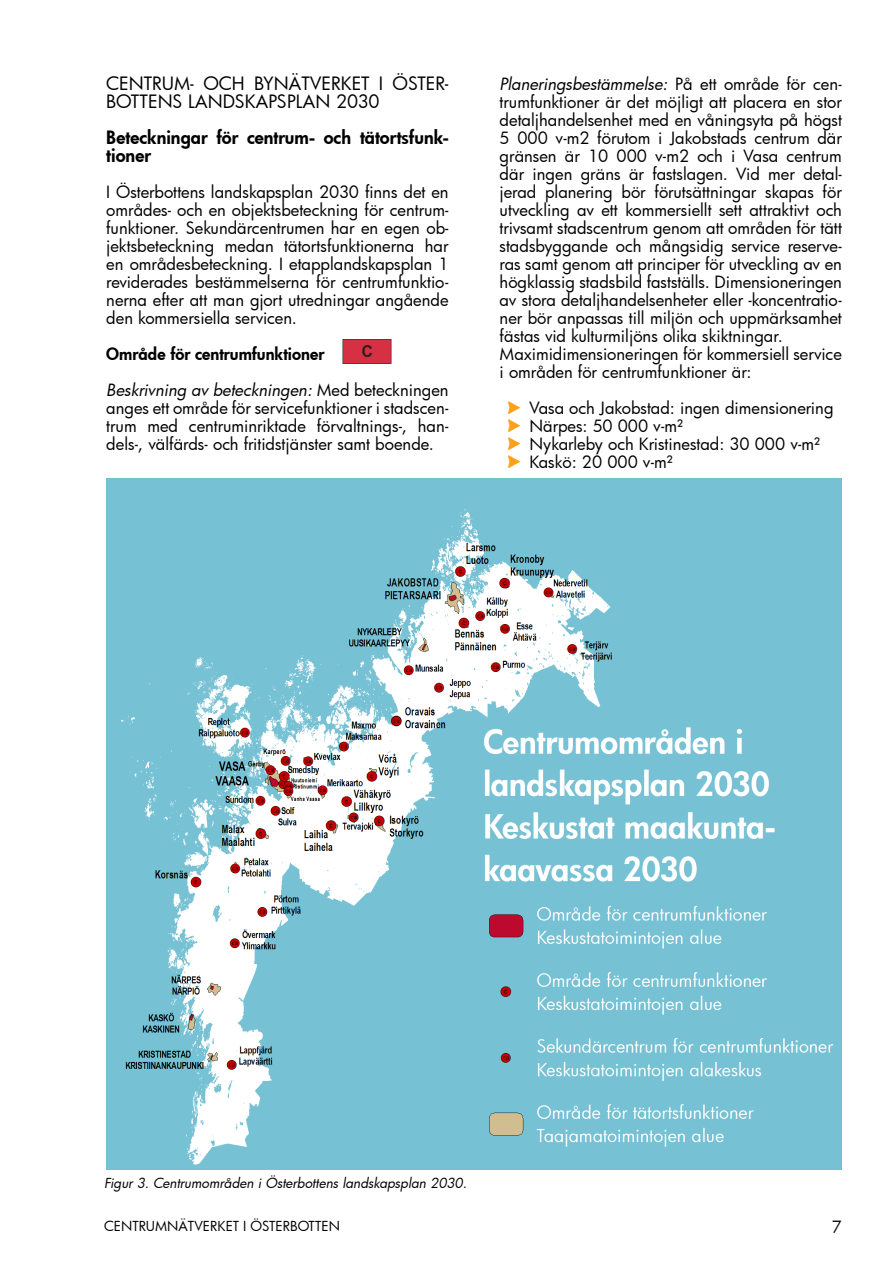
<style>
.page{position:relative;width:893px;height:1263px;background:#fff}
.page>*{position:absolute;margin:0;border:0;box-sizing:border-box;transform-origin:0 0}
.t1{font:18px/18px "Futura";color:#000}
.t2{font:800 18px/18px "Futura";color:#000}
.t3{font:16.5px/18px "Futura";color:#000;text-align:justify}
.t4{font:800 16.5px/36px "Futura";color:#000}
.t5{font:italic 13.5px "Futura";color:#000}
.t6{font:13.5px "Futura";color:#000}
.s1{font-weight:400;font-style:italic}
.s2{font-weight:400}
.s3{font-style:italic}
.s4{font-family:"ESRI Arrowhead";font-size:18px;color:#faa21d}
</style>
<div class="page">
<img style="left:106px;top:478px;width:736px;height:691px">
<img style="left:342px;top:339px;width:50px;height:25px">
<p class="t1" style="left:106px;top:74px;width:344px">CENTRUM- OCH BYNÄTVERKET I ÖSTER-<br>BOTTENS LANDSKAPSPLAN 2030</p>
<p class="t2" style="left:106px;top:128px;width:344px">Beteckningar för centrum- och tätortsfunk&shy;tioner</p>
<p class="t3" style="left:106px;top:183px;width:344px">I Österbottens landskapsplan 2030 finns det en områdes- och en objektsbeteckning för centrum&shy;funktioner. Sekundärcentrumen har en egen ob&shy;jektsbeteckning medan tätortsfunktionerna har en områdesbeteckning. I etapplandskapsplan 1 reviderades bestämmelserna för centrumfunktio&shy;nerna efter att man gjort utredningar angående den kommersiella servicen.</p>
<p class="t4" style="left:106px;top:336px;width:344px">Område för centrumfunktioner<br><span class="s1">Beskrivning av beteckningen:</span> <span class="s2">Med beteckningen</span></p>
<p class="t3" style="left:106px;top:399px;width:344px">anges ett område för servicefunktioner i stadscen&shy;trum med centruminriktade förvaltnings-, han&shy;dels-, välfärds- och fritidstjänster samt boende.</p>
<p class="t3" style="left:500px;top:75px;width:344px;text-align:left"><span class="s3">Planeringsbestämmelse:</span> På ett område för cen&shy;trumfunktioner är det möjligt att placera en stor detaljhandelsenhet med en våningsyta på högst 5 000 v-m2 förutom i Jakobstads centrum där gränsen är 10 000 v-m2 och i Vasa centrum där ingen gräns är fastslagen. Vid mer detal&shy;jerad planering bör förutsättningar skapas för utveckling av ett kommersiellt sett attraktivt och trivsamt stadscentrum genom att områden för tätt stadsbyggande och mångsidig service reserve&shy;ras samt genom att principer för utveckling av en högklassig stadsbild fastställs. Dimensioneringen av stora detaljhandelsenheter eller -koncentratio&shy;ner bör anpassas till miljön och uppmärksamhet fästas vid kulturmiljöns olika skiktningar.<br>Maximidimensioneringen för kommersiell service i områden för centrumfunktioner är:</p>
<p class="t3" style="left:508px;top:399px;width:327px;text-align:left"><span class="s4">"</span> Vasa och Jakobstad: ingen dimensionering <span class="s4">"</span> Närpes: 50 000 v-m²<br><span class="s4">"</span> Nykarleby och Kristinestad: 30 000 v-m² <span class="s4">"</span> Kaskö: 20 000 v-m²</p>
<p class="t5" style="left:104px;top:1174px;width:364px">Figur 3. Centrumområden i Österbottens landskapsplan 2030.</p>
<p class="t6" style="left:104px;top:1216px;width:237px">CENTRUMNÄTVERKET I ÖSTERBOTTEN</p>
<p class="t3" style="left:832px;top:1217px;width:12px">7</p>
</div>
